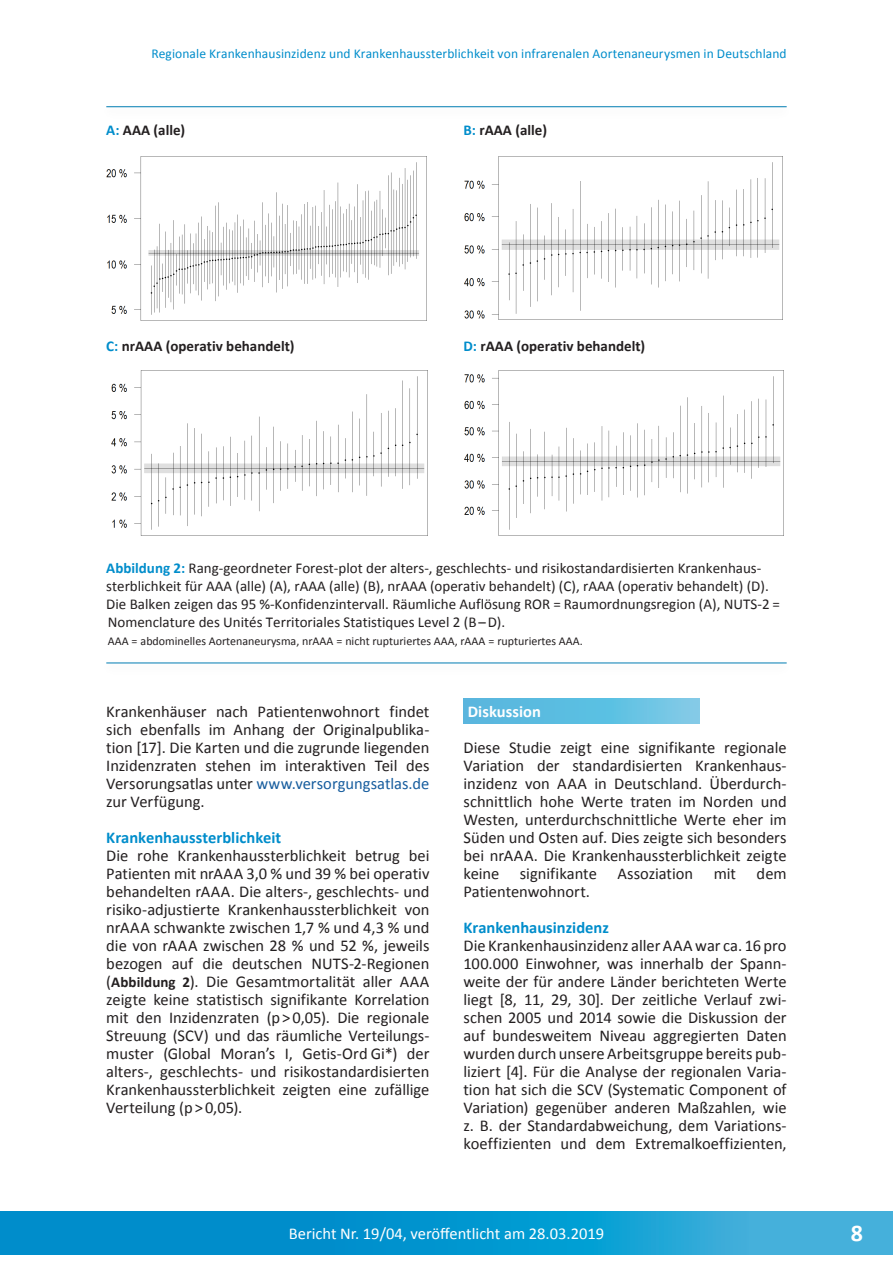
<style>
.page{position:relative;width:893px;height:1263px;background:#fff}
.page>*{position:absolute;margin:0;border:0;box-sizing:border-box;transform-origin:0 0}
.t1{font:700 24px "Calibri";color:#fff}
.Fließtext{font:16.5px/18px "Calibri";letter-spacing:-.005em;color:#231f20;text-align:justify}
.Zwischenüberschrift{font:700 16.5px "Calibri";color:#008dcb}
.t2{font:16.5px "Calibri";color:#fff}
.t3{font:700 16.5px "Calibri";letter-spacing:.005em;color:#fff}
.Abbildungsunterschri{font:15px/18px "Calibri";color:#231f20}
.Abbildungsunterschri-2{font:700 15px "Calibri";color:#231f20}
.t4{font:13.5px "Calibri";letter-spacing:.005em;color:#008dcb}
.Zusatztext_Schrift_8{font:12px "Calibri";color:#231f20}
.s1{color:#008dcb}
.s2{font-weight:700;color:#008dcb}
.s3{color:#175d9e}
.s4{font-weight:700;font-size:15px}
</style>
<div class="page">
<div style="left:98px;top:102px;width:696px;height:18px;background:#231f20;opacity:.2"></div>
<hr style="left:106px;top:106px;width:681px;height:1px;background:#007cb2">
<div style="left:98px;top:658px;width:696px;height:19px;background:#231f20;opacity:.2"></div>
<hr style="left:106px;top:662px;width:681px;height:1px;background:#007cb2">
<img style="left:106px;top:156px;width:321px;height:165px">
<img style="left:111px;top:370px;width:317px;height:166px">
<img style="left:464px;top:156px;width:319px;height:164px">
<img style="left:464px;top:370px;width:320px;height:166px">
<svg style="left:0;top:1212px;width:893px;height:42px;background:#119ad1"></svg>
<svg style="left:463px;top:699px;width:236px;height:24px;background:#62bfe1"></svg>
<p class="t4" style="left:151px;top:45px;width:637px">Regionale Krankenhausinzidenz und Krankenhaussterblichkeit von infrarenalen Aortenaneurysmen in Deutschland</p>
<p class="Abbildungsunterschri-2" style="left:106px;top:120px;width:80px"><span class="s1">A:</span> AAA (alle)</p>
<p class="Abbildungsunterschri-2" style="left:463px;top:120px;width:85px"><span class="s1">B:</span> rAAA (alle)</p>
<p class="Abbildungsunterschri-2" style="left:106px;top:336px;width:190px"><span class="s1">C:</span> nrAAA (operativ behandelt)</p>
<p class="Abbildungsunterschri-2" style="left:463px;top:336px;width:183px"><span class="s1">D:</span> rAAA (operativ behandelt)</p>
<p class="Abbildungsunterschri" style="left:106px;top:559px;width:675px"><span class="s2">Abbildung 2:</span> Rang-geordneter Forest-plot der alters-, geschlechts- und risikostandardisierten Krankenhaus&shy;sterblichkeit für AAA (alle) (A), rAAA (alle) (B), nrAAA (operativ behandelt) (C), rAAA (operativ behandelt) (D).<br>Die Balken zeigen das 95 %-Konfidenzintervall. Räumliche Auflösung ROR = Raumordnungsregion (A), NUTS-2 = Nomenclature des Unités Territoriales Statistiques Level 2 (B – D).</p>
<p class="Zusatztext_Schrift_8" style="left:108px;top:634px;width:476px">AAA = abdominelles Aortenaneurysma, nrAAA = nicht rupturiertes AAA, rAAA = rupturiertes AAA.</p>
<p class="Fließtext" style="left:106px;top:703px;width:325px">Krankenhäuser nach Patientenwohnort findet sich ebenfalls im Anhang der Originalpublika&shy;tion [17]. Die Karten und die zugrunde liegenden Inzidenzraten stehen im interaktiven Teil des Versorungsatlas unter <span class="s3">www.versorgungsatlas.de </span>zur Verfügung.</p>
<p class="Zwischenüberschrift" style="left:106px;top:827px;width:176px">Krankenhaussterblichkeit</p>
<p class="Fließtext" style="left:106px;top:847px;width:325px">Die rohe Krankenhaussterblichkeit betrug bei Patienten mit nrAAA 3,0 % und 39 % bei operativ behandelten rAAA. Die alters-, geschlechts- und risiko-adjustierte Krankenhaussterblichkeit von nrAAA schwankte zwischen 1,7 % und 4,3 % und die von rAAA zwischen 28 % und 52 %, jeweils bezogen auf die deutschen NUTS-2-Regionen (<span class="s4">Abbildung 2</span>). Die Gesamtmortalität aller AAA zeigte keine statistisch signifikante Korrelation mit den Inzidenzraten (p &gt; 0,05). Die regionale Streuung (SCV) und das räumliche Verteilungs&shy;muster (Global Moran’s I, Getis-Ord Gi*) der alters-, geschlechts- und risikostandardisierten Krankenhaussterblichkeit zeigten eine zufällige Verteilung (p &gt; 0,05).</p>
<p class="t3" style="left:468px;top:701px;width:75px">Diskussion</p>
<p class="Fließtext" style="left:463px;top:739px;width:325px">Diese Studie zeigt eine signifikante regionale Variation der standardisierten Krankenhaus&shy;inzidenz von AAA in Deutschland. Überdurch&shy;schnittlich hohe Werte traten im Norden und Westen, unterdurchschnittliche Werte eher im Süden und Osten auf. Dies zeigte sich besonders bei nrAAA. Die Krankenhaussterblichkeit zeigte keine signifikante Assoziation mit dem Patientenwohnort.</p>
<p class="Zwischenüberschrift" style="left:463px;top:917px;width:147px">Krankenhausinzidenz</p>
<p class="Fließtext" style="left:463px;top:937px;width:325px">Die Krankenhausinzidenz aller AAA war ca. 16 pro 100.000 Einwohner, was innerhalb der Spann&shy;weite der für andere Länder berichteten Werte liegt [8, 11, 29, 30]. Der zeitliche Verlauf zwi&shy;schen 2005 und 2014 sowie die Diskussion der auf bundesweitem Niveau aggregierten Daten wurden durch unsere Arbeitsgruppe bereits pub&shy;liziert [4]. Für die Analyse der regionalen Varia&shy;tion hat sich die SCV (Systematic Component of Variation) gegenüber anderen Maßzahlen, wie z. B. der Standardabweichung, dem Variations&shy;koeffizienten und dem Extremalkoeffizienten,</p>
<p class="t2" style="left:289px;top:1223px;width:317px">Bericht Nr. 19/04, veröffentlicht am 28.03.2019</p>
<h1 class="t1" style="left:851px;top:1218px;width:14px">8</h1>
</div>
